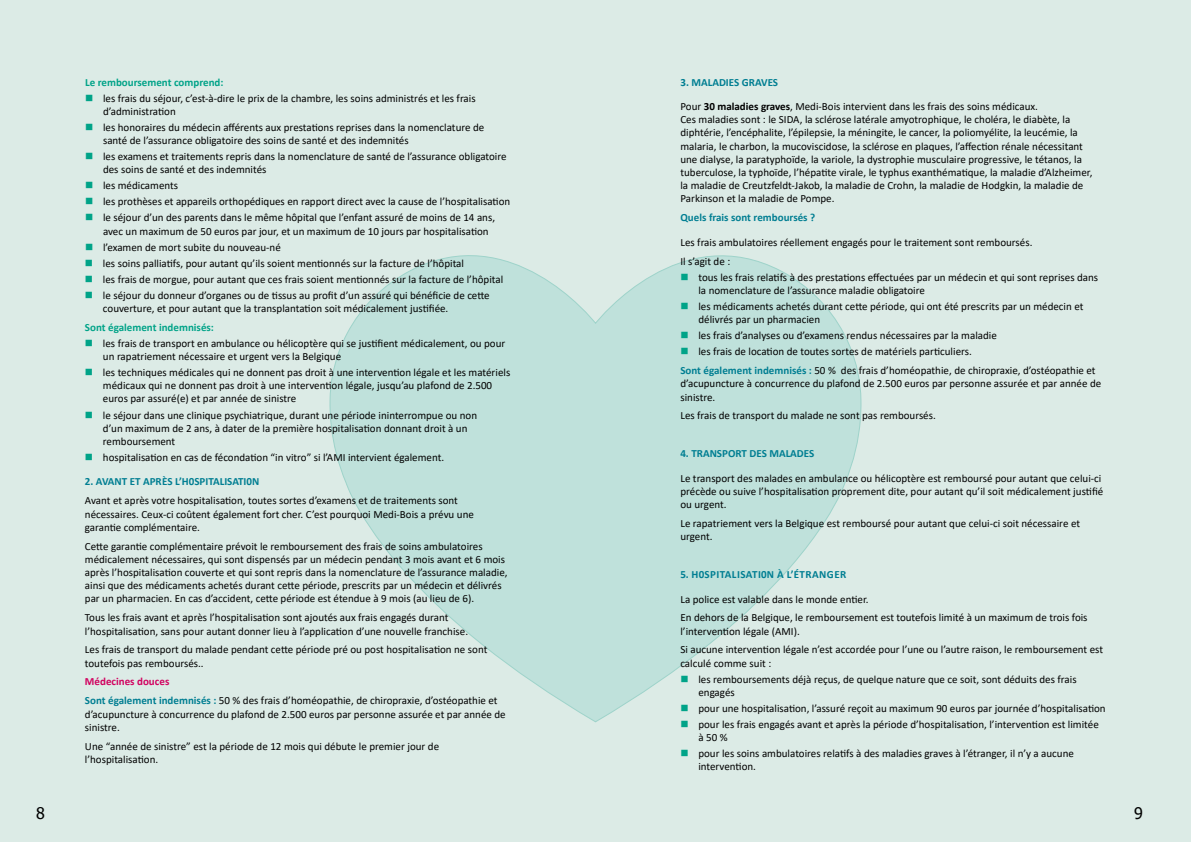
<style>
.page{position:relative;width:1191px;height:842px;background:#dcebe6}
.page>*{position:absolute;margin:0;border:0;box-sizing:border-box;transform-origin:0 0}
.t1{font:16px "Tahoma";color:#000}
.t2{font:11px/13.2px "Calibri";color:#000}
.t3{font:700 11px "Calibri";color:#007e92}
.t4{font:700 11px "Calibri";color:#00a388}
.t5{font:700 11px "Calibri";letter-spacing:.04em;color:#007e92}
.s1{font-weight:700;color:#d1015f}
.s2{font-weight:700;color:#007e92}
.s3{font-weight:700}
</style>
<div class="page">
<svg style="left:329px;top:255px;width:533px;height:468px"></svg>
<svg style="left:681px;top:273px;width:6px;height:7px"></svg>
<svg style="left:681px;top:303px;width:6px;height:6px"></svg>
<svg style="left:681px;top:332px;width:6px;height:6px"></svg>
<svg style="left:681px;top:348px;width:6px;height:6px"></svg>
<svg style="left:681px;top:675px;width:6px;height:7px"></svg>
<svg style="left:681px;top:705px;width:6px;height:6px"></svg>
<svg style="left:681px;top:721px;width:6px;height:2px"></svg>
<p class="t4" style="left:85px;top:74px;width:140px">Le remboursement comprend:</p>
<p class="t2" style="left:103px;top:91px;width:374px">les frais du séjour, c’est-à-dire le prix de la chambre, les soins administrés et les frais d’administration</p>
<p class="t2" style="left:103px;top:120px;width:383px">les honoraires du médecin afférents aux prestations reprises dans la nomenclature de santé de l’assurance obligatoire des soins de santé et des indemnités</p>
<p class="t2" style="left:103px;top:149px;width:405px">les examens et traitements repris dans la nomenclature de santé de l’assurance obligatoire des soins de santé et des indemnités</p>
<p class="t2" style="left:103px;top:177px;width:409px;line-height:16px">les médicaments<br>les prothèses et appareils orthopédiques en rapport direct avec la cause de l’hospitalisation le séjour d’un des parents dans le même hôpital que l’enfant assuré de moins de 14 ans,</p>
<p class="t2" style="left:103px;top:223px;width:402px;line-height:16px">avec un maximum de 50 euros par jour, et un maximum de 10 jours par hospitalisation l’examen de mort subite du nouveau-né<br>les soins palliatifs, pour autant qu’ils soient mentionnés sur la facture de l’hôpital<br>les frais de morgue, pour autant que ces frais soient mentionnés sur la facture de l’hôpital le séjour du donneur d’organes ou de tissus au profit d’un assuré qui bénéficie de cette</p>
<p class="t2" style="left:103px;top:301px;width:347px">couverture, et pour autant que la transplantation soit médicalement justifiée.</p>
<p class="t4" style="left:85px;top:319px;width:130px">Sont également indemnisés:</p>
<p class="t2" style="left:103px;top:336px;width:404px">les frais de transport en ambulance ou hélicoptère qui se justifient médicalement, ou pour un rapatriement nécessaire et urgent vers la Belgique</p>
<p class="t2" style="left:103px;top:365px;width:409px">les techniques médicales qui ne donnent pas droit à une intervention légale et les matériels médicaux qui ne donnent pas droit à une intervention légale, jusqu’au plafond de 2.500 euros par assuré(e) et par année de sinistre</p>
<p class="t2" style="left:103px;top:408px;width:376px">le séjour dans une clinique psychiatrique, durant une période ininterrompue ou non d’un maximum de 2 ans, à dater de la première hospitalisation donnant droit à un remboursement</p>
<p class="t2" style="left:103px;top:450px;width:343px">hospitalisation en cas de fécondation “in vitro” si l’AMI intervient également.</p>
<p class="t3" style="left:85px;top:474px;width:176px">2. AVANT ET APRÈS L’H0SPITALISATI0N</p>
<p class="t2" style="left:85px;top:494px;width:390px">Avant et après votre hospitalisation, toutes sortes d’examens et de traitements sont nécessaires. Ceux-ci coûtent également fort cher. C’est pourquoi Medi-Bois a prévu une garantie complémentaire.</p>
<p class="t2" style="left:85px;top:539px;width:424px">Cette garantie complémentaire prévoit le remboursement des frais de soins ambulatoires médicalement nécessaires, qui sont dispensés par un médecin pendant 3 mois avant et 6 mois après l’hospitalisation couverte et qui sont repris dans la nomenclature de l’assurance maladie, ainsi que des médicaments achetés durant cette période, prescrits par un médecin et délivrés par un pharmacien. En cas d’accident, cette période est étendue à 9 mois (au lieu de 6).</p>
<p class="t2" style="left:85px;top:611px;width:385px">Tous les frais avant et après l’hospitalisation sont ajoutés aux frais engagés durant l’hospitalisation, sans pour autant donner lieu à l’application d’une nouvelle franchise.</p>
<p class="t2" style="left:85px;top:643px;width:404px">Les frais de transport du malade pendant cette période pré ou post hospitalisation ne sont toutefois pas remboursés..</p>
<p class="t2" style="left:85px;top:672px;width:414px;line-height:18.9px"><span class="s1">Médecines douces<br></span><span class="s2">Sont également indemnisés :</span> 50 % des frais d’homéopathie, de chiropraxie, d’ostéopathie et</p>
<p class="t2" style="left:85px;top:707px;width:422px">d’acupuncture à concurrence du plafond de 2.500 euros par personne assurée et par année de sinistre.</p>
<p class="t2" style="left:85px;top:739px;width:356px">Une “année de sinistre” est la période de 12 mois qui débute le premier jour de l’hospitalisation.</p>
<p class="t3" style="left:680px;top:74px;width:99px">3. MALADIES GRAVES</p>
<p class="t2" style="left:680px;top:100px;width:413px">Pour <span class="s3">30 maladies graves</span>, Medi-Bois intervient dans les frais des soins médicaux.<br>Ces maladies sont : le SIDA, la sclérose latérale amyotrophique, le choléra, le diabète, la diphtérie, l’encéphalite, l’épilepsie, la méningite, le cancer, la poliomyélite, la leucémie, la malaria, le charbon, la mucoviscidose, la sclérose en plaques, l’affection rénale nécessitant une dialyse, la paratyphoïde, la variole, la dystrophie musculaire progressive, le tétanos, la tuberculose, la typhoïde, l’hépatite virale, le typhus exanthématique, la maladie d’Alzheimer, la maladie de Creutzfeldt-Jakob, la maladie de Crohn, la maladie de Hodgkin, la maladie de Parkinson et la maladie de Pompe.</p>
<p class="t3" style="left:680px;top:210px;width:136px">Quels frais sont remboursés ?</p>
<p class="t2" style="left:680px;top:232px;width:353px;line-height:18.9px">Les frais ambulatoires réellement engagés pour le traitement sont remboursés.<br>Il s’agit de :</p>
<p class="t2" style="left:698px;top:270px;width:401px">tous les frais relatifs à des prestations effectuées par un médecin et qui sont reprises dans la nomenclature de l’assurance maladie obligatoire</p>
<p class="t2" style="left:698px;top:299px;width:386px">les médicaments achetés durant cette période, qui ont été prescrits par un médecin et délivrés par un pharmacien</p>
<p class="t2" style="left:698px;top:327px;width:300px;line-height:16px">les frais d’analyses ou d’examens rendus nécessaires par la maladie les frais de location de toutes sortes de matériels particuliers.</p>
<p class="t2" style="left:680px;top:364px;width:422px"><span class="s2">Sont également indemnisés :</span> 50 % des frais d’homéopathie, de chiropraxie, d’ostéopathie et d’acupuncture à concurrence du plafond de 2.500 euros par personne assurée et par année de sinistre.</p>
<p class="t2" style="left:680px;top:409px;width:257px">Les frais de transport du malade ne sont pas remboursés.</p>
<p class="t3" style="left:680px;top:446px;width:135px">4. TRANSPORT DES MALADES</p>
<p class="t2" style="left:680px;top:471px;width:424px">Le transport des malades en ambulance ou hélicoptère est remboursé pour autant que celui-ci précède ou suive l’hospitalisation proprement dite, pour autant qu’il soit médicalement justifié ou urgent.</p>
<p class="t2" style="left:680px;top:516px;width:401px">Le rapatriement vers la Belgique est remboursé pour autant que celui-ci soit nécessaire et urgent.</p>
<p class="t5" style="left:680px;top:566px;width:167px">5. H0SPITALISATI0N À L’ÉTRANGER</p>
<p class="t2" style="left:680px;top:589px;width:409px;line-height:18.9px">La police est valable dans le monde entier.<br>En dehors de la Belgique, le remboursement est toutefois limité à un maximum de trois fois</p>
<p class="t2" style="left:680px;top:621px;width:424px;line-height:18.9px">l’intervention légale (AMI).<br>Si aucune intervention légale n’est accordée pour l’une ou l’autre raison, le remboursement est</p>
<p class="t2" style="left:698px;top:655px;width:380px;line-height:16px;text-indent:-18px">calculé comme suit :<br>les remboursements déjà reçus, de quelque nature que ce soit, sont déduits des frais</p>
<p class="t2" style="left:698px;top:684px;width:409px;line-height:16px">engagés<br>pour une hospitalisation, l’assuré reçoit au maximum 90 euros par journée d’hospitalisation pour les frais engagés avant et après la période d’hospitalisation, l’intervention est limitée</p>
<p class="t2" style="left:698px;top:729px;width:377px;line-height:16px">à 50 %<br>pour les soins ambulatoires relatifs à des maladies graves à l’étranger, il n’y a aucune</p>
<p class="t2" style="left:698px;top:760px;width:59px">intervention.</p>
<h1 class="t1" style="left:36px;top:802px;width:10px">8</h1>
<h1 class="t1" style="left:1134px;top:802px;width:10px">9</h1>
</div>
